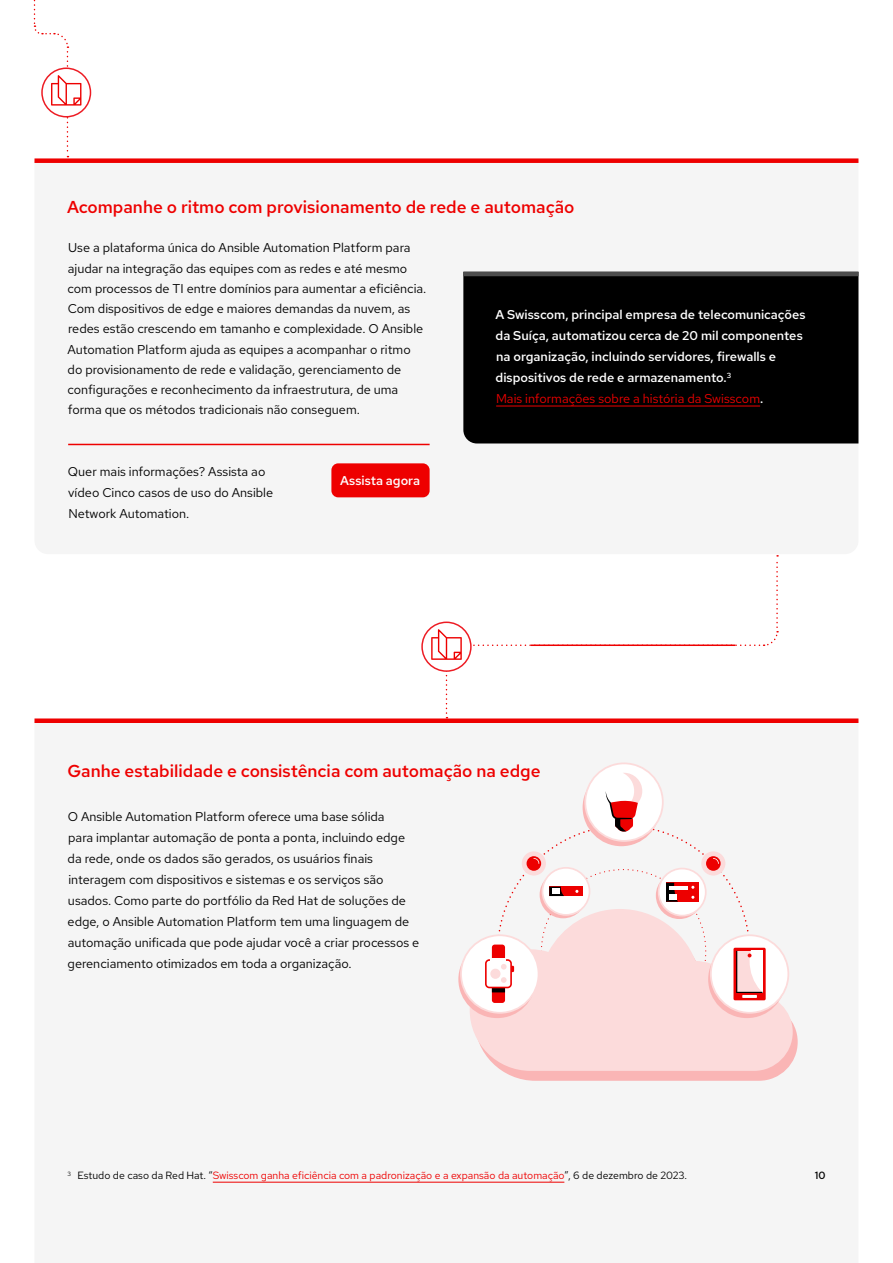
<style>
.page{position:relative;width:893px;height:1263px;background:#fff}
.page>*{position:absolute;margin:0;border:0;box-sizing:border-box;transform-origin:0 0}
.t1{font:500 17.25px "Red Hat Text";color:#e00}
.t2{font:12.75px/21px "Red Hat Text";color:#000}
.t3{font:500 12.75px/21px "Red Hat Text";color:#fff}
.t4{font:10.5px "Red Hat Text";color:#e00}
.t5{font:500 10.5px "Red Hat Text";color:#000}
.s1{font-weight:400;color:#e00}
.s2{color:#000}
</style>
<div class="page">
<div style="left:68px;top:271px;width:790px;height:227px;background:#f5f5f5"></div>
<div style="left:463px;top:276px;width:395px;height:167px;background:#000"></div>
<svg style="left:42px;top:68px;width:48px;height:49px"></svg>
<svg style="left:33px;top:0;width:48px;height:157px"></svg>
<div style="left:34px;top:158px;width:824px;height:5px;background:#e00"></div>
<hr style="left:463px;top:272px;width:395px;height:4px;background:#4d4d4d">
<svg style="left:422px;top:622px;width:49px;height:49px"></svg>
<svg style="left:431px;top:555px;width:348px;height:163px"></svg>
<div style="left:34px;top:718px;width:824px;height:5px;background:#e00"></div>
<svg style="left:502px;top:1023px;width:296px;height:58px;background:#f9bfbf"></svg>
<svg style="left:470px;top:969px;width:323px;height:102px;background:#fbdada"></svg>
<div style="left:458px;top:940px;width:78px;height:78px;background:#fab5b5;border-radius:50%"></div>
<svg style="left:460px;top:762px;width:329px;height:252px"></svg>
<hr style="left:531px;top:644px;width:204px;height:2px;background:#e00">
<hr style="left:213px;top:1182px;width:351px;height:1px;background:#e00">
<hr style="left:68px;top:444px;width:362px;height:1px;background:#e00">
<div style="left:331px;top:463px;width:99px;height:34px;background:#e00;border-radius:7px"></div>
<hr style="left:496px;top:406px;width:264px;height:1px;background:#e00">
<h1 class="t1" style="left:67px;top:195px;width:509px">Acompanhe o ritmo com provisionamento de rede e automação</h1>
<p class="t2" style="left:67px;top:237px;width:360px;line-height:20.2px">Use a plataforma única do Ansible Automation Platform para ajudar na integração das equipes com as redes e até mesmo com processos de TI entre domínios para aumentar a eficiência.<br>Com dispositivos de edge e maiores demandas da nuvem, as redes estão crescendo em tamanho e complexidade. O Ansible Automation Platform ajuda as equipes a acompanhar o ritmo do provisionamento de rede e validação, gerenciamento de configurações e reconhecimento da infraestrutura, de uma forma que os métodos tradicionais não conseguem.</p>
<p class="t3" style="left:495px;top:304px;width:312px">A Swisscom, principal empresa de telecomunicações da Suíça, automatizou cerca de 20 mil componentes na organização, incluindo servidores, firewalls e dispositivos de rede e armazenamento.<sup>3<br></sup><span class="s1">Mais informações sobre a história da Swisscom</span>.</p>
<p class="t2" style="left:68px;top:461px;width:207px">Quer mais informações? Assista ao vídeo Cinco casos de uso do Ansible<br>Network Automation.</p>
<p class="t3" style="left:340px;top:470px;width:81px">Assista agora</p>
<h1 class="t1" style="left:67px;top:760px;width:475px">Ganhe estabilidade e consistência com automação na edge</h1>
<p class="t2" style="left:68px;top:806px;width:353px">O Ansible Automation Platform oferece uma base sólida<br>para implantar automação de ponta a ponta, incluindo edge da rede, onde os dados são gerados, os usuários finais interagem com dispositivos e sistemas e os serviços são usados. Como parte do portfólio da Red Hat de soluções de edge, o Ansible Automation Platform tem uma linguagem de automação unificada que pode ajudar você a criar processos e gerenciamento otimizados em toda a organização.</p>
<p class="t4" style="left:68px;top:1168px;width:621px"><sup>3</sup> <span class="s2">Estudo de caso da Red Hat. “</span>Swisscom ganha eficiência com a padronização e a expansão da automação<span class="s2">”, 6 de dezembro de 2023.</span></p>
<p class="t5" style="left:815px;top:1168px;width:12px">10</p>
</div>
